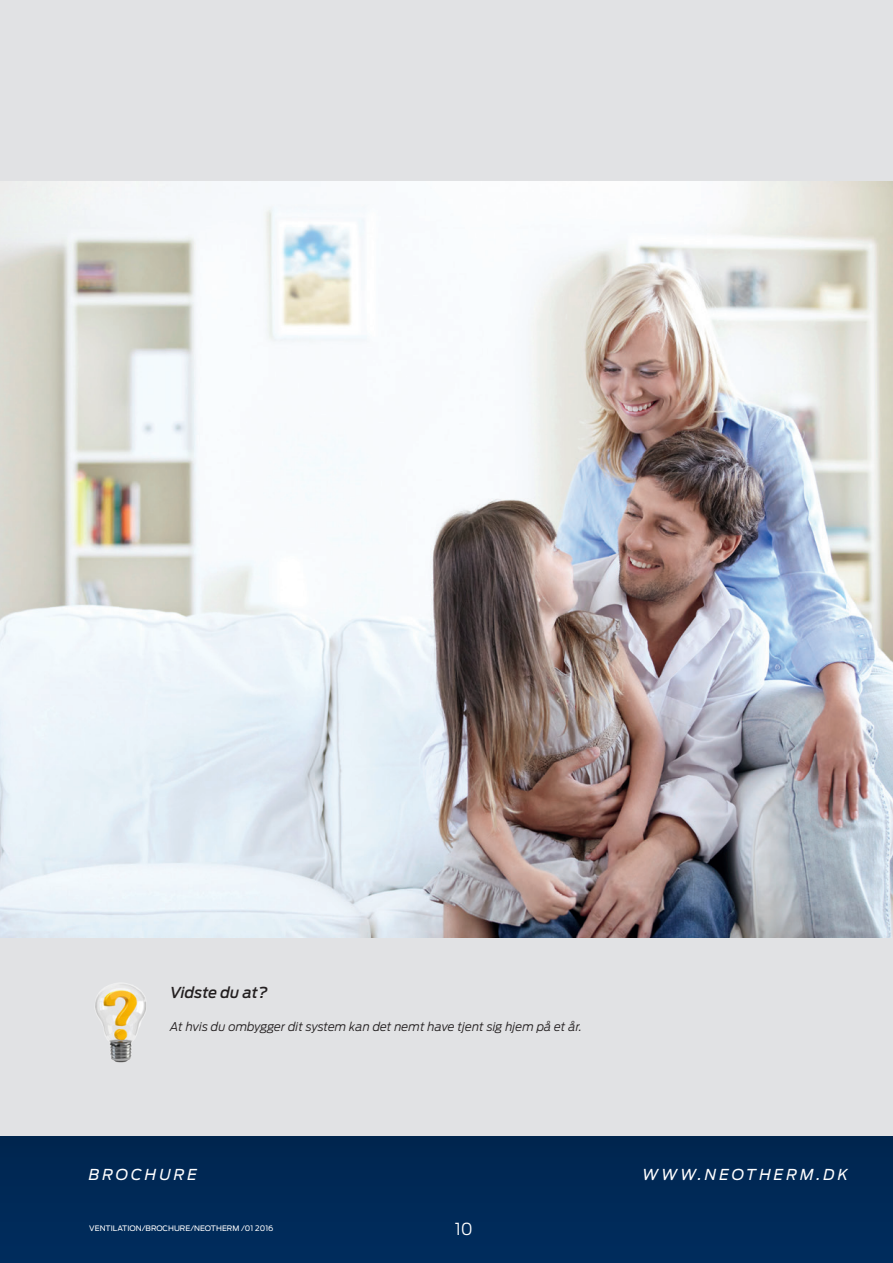
<style>
.page{position:relative;width:893px;height:1263px;background:#fff}
.page>*{position:absolute;margin:0;border:0;box-sizing:border-box;transform-origin:0 0}
.t1{font:300 16.5px "Antenna";color:#fff}
.t2{font:italic 15px "Antenna";letter-spacing:.2em;color:#fff}
.t3{font:italic 500 15px "Antenna";letter-spacing:-.01em;color:#231f20}
.t4{font:italic 300 12px "Antenna";color:#231f20}
.t5{font:7.5px "Antenna";color:#fff}
</style>
<div class="page">
<div style="left:0;top:1137px;width:892px;height:126px;background:#002957"></div>
<svg style="left:892px;top:1137px;width:1px;height:126px"></svg>
<div style="left:0;top:686px;width:893px;height:450px;background:#e1e2e4"></div>
<div style="left:0;top:0;width:893px;height:280px;background:#e1e2e4"></div>
<img style="left:95px;top:983px;width:51px;height:80px">
<img style="left:0;top:182px;width:893px;height:755px">
<p class="t3" style="left:170px;top:984px;width:99px">Vidste du at?</p>
<p class="t4" style="left:170px;top:1019px;width:413px">At hvis du ombygger dit system kan det nemt have tjent sig hjem på et år.</p>
<p class="t2" style="left:89px;top:1166px;width:110px">BROCHURE</p>
<p class="t2" style="left:642px;top:1166px;width:207px">WWW.NEOTHERM.DK</p>
<p class="t5" style="left:89px;top:1224px;width:186px">VENTILATION/BROCHURE/NEOTHERM /01 2016</p>
<h1 class="t1" style="left:455px;top:1219px;width:20px">10</h1>
</div>
